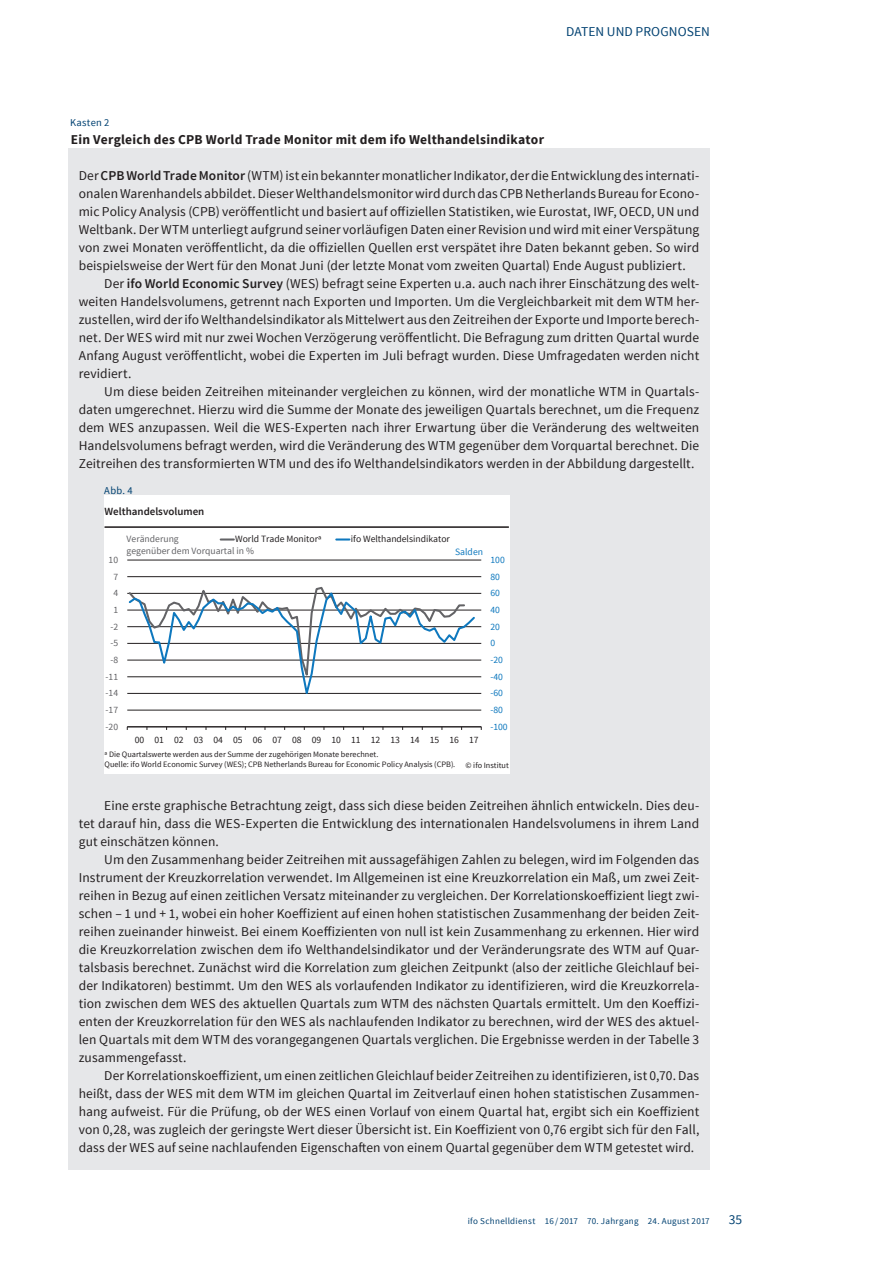
<style>
.page{position:relative;width:893px;height:1263px;background:#fff}
.page>*{position:absolute;margin:0;border:0;box-sizing:border-box;transform-origin:0 0}
.t1{font:13.5px/18px "Source Sans Pro";letter-spacing:.005em;color:#231f20;text-align:justify}
.t2{font:700 13.5px "Source Sans Pro";letter-spacing:.02em;color:#231f20}
.t3{font:13.5px "Source Sans Pro";letter-spacing:.005em;color:#004171}
.t4{font:600 10.95px "Source Sans Pro";color:#231f20}
.t5{font:10.5px "Source Sans Pro";letter-spacing:.03em;color:#004171}
.t6{font:9.6px "Source Sans Pro";color:#231f20}
.t7{font:9.6px/12px "Source Sans Pro";color:#636366}
.t8{font:9.6px "Source Sans Pro";color:#0e78be}
.t9{font:9px "Source Sans Pro";letter-spacing:.035em;color:#004171}
.t10{font:8.25px/10.4px "Source Sans Pro";letter-spacing:.005em;color:#231f20}
.s1{font-weight:600}
</style>
<div class="page">
<div style="left:68px;top:149px;width:642px;height:1021px;background:#e6e7e9"></div>
<div style="left:104px;top:496px;width:406px;height:278px;background:#fff"></div>
<hr style="left:127px;top:560px;width:354px;height:1px;background:#231f20">
<hr style="left:127px;top:576px;width:354px;height:1px;background:#231f20">
<hr style="left:127px;top:593px;width:354px;height:1px;background:#231f20">
<hr style="left:127px;top:610px;width:354px;height:1px;background:#231f20">
<hr style="left:127px;top:626px;width:354px;height:1px;background:#231f20">
<hr style="left:127px;top:643px;width:354px;height:1px;background:#231f20">
<hr style="left:127px;top:660px;width:354px;height:1px;background:#231f20">
<hr style="left:127px;top:676px;width:354px;height:1px;background:#231f20">
<hr style="left:127px;top:693px;width:354px;height:1px;background:#231f20">
<hr style="left:127px;top:710px;width:354px;height:1px;background:#231f20">
<hr style="left:127px;top:726px;width:354px;height:1px;background:#231f20">
<svg style="left:127px;top:586px;width:350px;height:108px"></svg>
<svg style="left:221px;top:538px;width:13px;height:2px"></svg>
<svg style="left:336px;top:538px;width:13px;height:2px"></svg>
<hr style="left:105px;top:526px;width:404px;height:2px;background:#231f20">
<p class="t3" style="left:566px;top:23px;width:145px">DATEN UND PROGNOSEN</p>
<p class="t5" style="left:70px;top:116px;width:41px">Kasten 2</p>
<p class="t2" style="left:71px;top:131px;width:475px">Ein Vergleich des CPB World Trade Monitor mit dem ifo Welthandelsindikator</p>
<p class="t1" style="left:79px;top:167px;width:622px">Der <span class="s1">CPB World Trade Monitor</span> (WTM) ist ein bekannter monatlicher Indikator, der die Entwicklung des internati&shy;onalen Warenhandels abbildet. Dieser Welthandelsmonitor wird durch das CPB Netherlands Bureau for Econo&shy;mic Policy Analysis (CPB) veröffentlicht und basiert auf offiziellen Statistiken, wie Eurostat, IWF, OECD, UN und Weltbank. Der WTM unterliegt aufgrund seiner vorläufigen Daten einer Revision und wird mit einer Verspätung von zwei Monaten veröffentlicht, da die offiziellen Quellen erst verspätet ihre Daten bekannt geben. So wird beispielsweise der Wert für den Monat Juni (der letzte Monat vom zweiten Quartal) Ende August publiziert.</p>
<p class="t1" style="left:79px;top:275px;width:622px;text-indent:26px">Der <span class="s1">ifo World Economic Survey</span> (WES) befragt seine Experten u.a. auch nach ihrer Einschätzung des welt&shy;weiten Handelsvolumens, getrennt nach Exporten und Importen. Um die Vergleichbarkeit mit dem WTM her&shy;zustellen, wird der ifo Welthandelsindikator als Mittelwert aus den Zeitreihen der Exporte und Importe berech&shy;net. Der WES wird mit nur zwei Wochen Verzögerung veröffentlicht. Die Befragung zum dritten Quartal wurde Anfang August veröffentlicht, wobei die Experten im Juli befragt wurden. Diese Umfragedaten werden nicht revidiert.</p>
<p class="t1" style="left:79px;top:383px;width:622px;text-indent:26px">Um diese beiden Zeitreihen miteinander vergleichen zu können, wird der monatliche WTM in Quartals&shy;daten umgerechnet. Hierzu wird die Summe der Monate des jeweiligen Quartals berechnet, um die Frequenz dem WES anzupassen. Weil die WES-Experten nach ihrer Erwartung über die Veränderung des weltweiten Handelsvolumens befragt werden, wird die Veränderung des WTM gegenüber dem Vorquartal berechnet. Die Zeitreihen des transformierten WTM und des ifo Welthandelsindikators werden in der Abbildung dargestellt.</p>
<p class="t5" style="left:104px;top:484px;width:30px">Abb. 4</p>
<p class="t4" style="left:105px;top:504px;width:101px">Welthandelsvolumen</p>
<p class="t7" style="left:127px;top:533px;width:129px">Veränderung<br>gegenüber dem Vorquartal in %</p>
<p class="t6" style="left:235px;top:533px;width:88px">World Trade Monitorᵃ</p>
<p class="t6" style="left:351px;top:533px;width:100px">ifo Welthandelsindikator</p>
<p class="t8" style="left:455px;top:545px;width:29px">Salden</p>
<p class="t7" style="left:109px;top:554px;width:11px">10</p>
<p class="t8" style="left:490px;top:554px;width:16px">100</p>
<p class="t7" style="left:113px;top:570px;width:6px">7</p>
<p class="t8" style="left:490px;top:570px;width:11px">80</p>
<p class="t7" style="left:113px;top:587px;width:6px">4</p>
<p class="t8" style="left:490px;top:587px;width:11px">60</p>
<p class="t7" style="left:113px;top:604px;width:6px">1</p>
<p class="t8" style="left:490px;top:604px;width:11px">40</p>
<p class="t7" style="left:110px;top:620px;width:9px">-2</p>
<p class="t8" style="left:490px;top:620px;width:11px">20</p>
<p class="t7" style="left:110px;top:637px;width:9px">-5</p>
<p class="t8" style="left:490px;top:637px;width:6px">0</p>
<p class="t7" style="left:110px;top:654px;width:9px">-8</p>
<p class="t8" style="left:490px;top:654px;width:14px">-20</p>
<p class="t7" style="left:106px;top:670px;width:14px">-11</p>
<p class="t8" style="left:490px;top:670px;width:14px">-40</p>
<p class="t7" style="left:106px;top:687px;width:14px">-14</p>
<p class="t8" style="left:490px;top:687px;width:14px">-60</p>
<p class="t7" style="left:106px;top:704px;width:14px">-17</p>
<p class="t8" style="left:490px;top:704px;width:14px">-80</p>
<p class="t7" style="left:106px;top:721px;width:14px">-20</p>
<p class="t8" style="left:490px;top:720px;width:19px">-100</p>
<p class="t6" style="left:135px;top:733px;width:345px">00 01 02 03 04 05 06 07 08 09 10 11 12 13 14 15 16 17</p>
<p class="t10" style="left:105px;top:749px;width:352px">ᵃ Die Quartalswerte werden aus der Summe der zugehörigen Monate berechnet.<br>Quelle: ifo World Economic Survey (WES); CPB Netherlands Bureau for Economic Policy Analysis (CPB).</p>
<p class="t10" style="left:465px;top:760px;width:45px">© ifo Institut</p>
<p class="t1" style="left:79px;top:797px;width:622px;text-indent:26px">Eine erste graphische Betrachtung zeigt, dass sich diese beiden Zeitreihen ähnlich entwickeln. Dies deu&shy;tet darauf hin, dass die WES-Experten die Entwicklung des internationalen Handelsvolumens in ihrem Land gut einschätzen können.</p>
<p class="t1" style="left:79px;top:851px;width:622px;text-indent:26px">Um den Zusammenhang beider Zeitreihen mit aussagefähigen Zahlen zu belegen, wird im Folgenden das Instrument der Kreuzkorrelation verwendet. Im Allgemeinen ist eine Kreuzkorrelation ein Maß, um zwei Zeit&shy;reihen in Bezug auf einen zeitlichen Versatz miteinander zu vergleichen. Der Korrelationskoeffizient liegt zwi&shy;schen – 1 und + 1, wobei ein hoher Koeffizient auf einen hohen statistischen Zusammenhang der beiden Zeit&shy;reihen zueinander hinweist. Bei einem Koeffizienten von null ist kein Zusammenhang zu erkennen. Hier wird die Kreuzkorrelation zwischen dem ifo Welthandelsindikator und der Veränderungsrate des WTM auf Quar&shy;talsbasis berechnet. Zunächst wird die Korrelation zum gleichen Zeitpunkt (also der zeitliche Gleichlauf bei&shy;der Indikatoren) bestimmt. Um den WES als vorlaufenden Indikator zu identifizieren, wird die Kreuzkorrela&shy;tion zwischen dem WES des aktuellen Quartals zum WTM des nächsten Quartals ermittelt. Um den Koeffizi&shy;enten der Kreuzkorrelation für den WES als nachlaufenden Indikator zu berechnen, wird der WES des aktuel&shy;len Quartals mit dem WTM des vorangegangenen Quartals verglichen. Die Ergebnisse werden in der Tabelle 3 zusammengefasst.</p>
<p class="t1" style="left:79px;top:1067px;width:622px;text-indent:26px">Der Korrelationskoeffizient, um einen zeitlichen Gleichlauf beider Zeitreihen zu identifizieren, ist 0,70. Das heißt, dass der WES mit dem WTM im gleichen Quartal im Zeitverlauf einen hohen statistischen Zusammen&shy;hang aufweist. Für die Prüfung, ob der WES einen Vorlauf von einem Quartal hat, ergibt sich ein Koeffizient von 0,28, was zugleich der geringste Wert dieser Übersicht ist. Ein Koeffizient von 0,76 ergibt sich für den Fall, dass der WES auf seine nachlaufenden Eigenschaften von einem Quartal gegenüber dem WTM getestet wird.</p>
<p class="t9" style="left:468px;top:1215px;width:243px">ifo Schnelldienst 16 / 2017 70. Jahrgang 24. August 2017</p>
<p class="t3" style="left:729px;top:1211px;width:15px">35</p>
</div>
